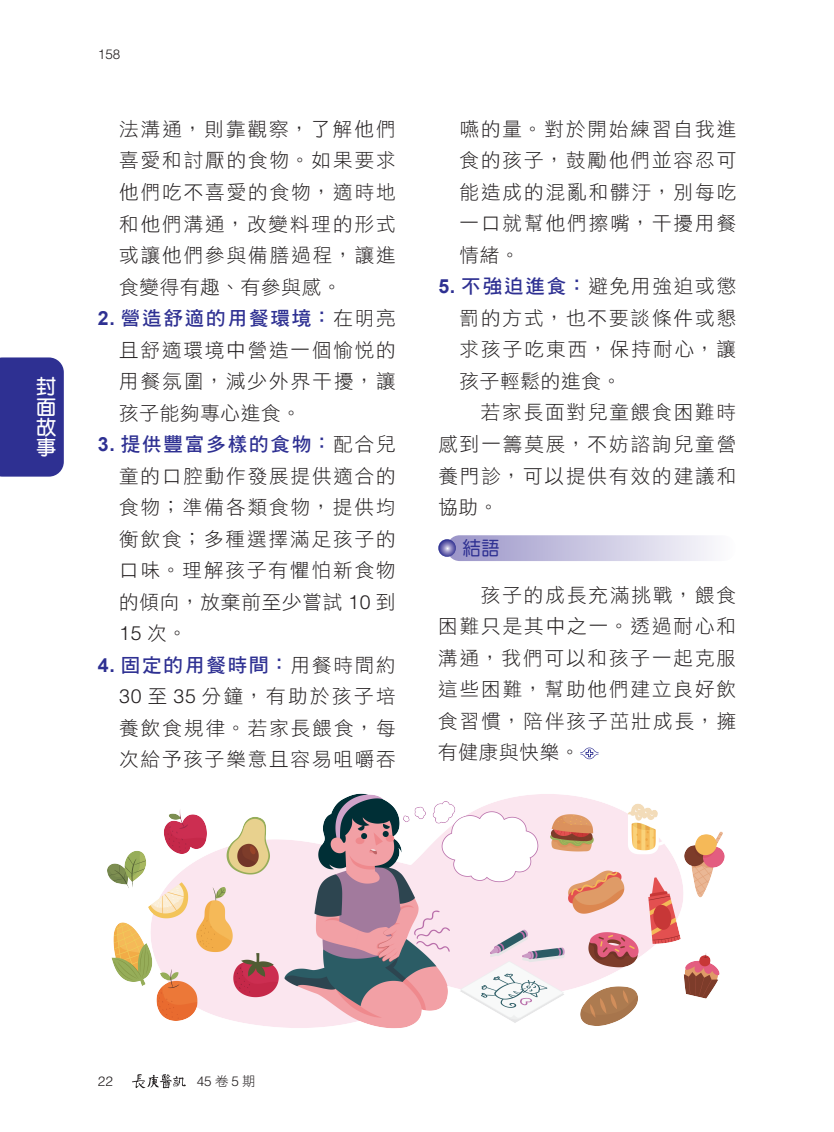
<style>
.page{position:relative;width:834px;height:1132px;background:#fff}
.page>*{position:absolute;margin:0;border:0;box-sizing:border-box;transform-origin:0 0}
.t1{font:700 20.25px/20.2px "AR Yuan B5";color:#fff;text-align:justify}
.t2{font:19.5px/31.5px "DF Hei Std W3";letter-spacing:.105em;color:#231f20;text-align:justify}
.t3{font:19.5px "DF Hei Std W7";letter-spacing:.095em;color:#2e3092}
.t4{font:300 19.5px "Helvetica LT Std";color:#231f20}
.t5{font:19.5px "DF Yuan Std W5";color:#2e3092;scale:.95 1}
.t6{font:300 13.5px "Helvetica LT Std";color:#231f20}
.s1{font-family:"Arial";font-weight:700}
.s2{font-family:"DF Hei Std W3";color:#231f20}
.s3{font-family:"Helvetica LT Std";font-weight:300}
.s4{font-family:"DF Hei Std W3";font-weight:400}
.s5{font-family:"Arial";font-weight:700;color:#2e3092}
.s6{font-family:"DF Hei Std W7";color:#2e3092}
</style>
<div class="page">
<div style="left:0;top:357px;width:64px;height:119px;background:#2e3092"></div>
<div style="left:446px;top:535px;width:290px;height:26px;background:linear-gradient(to right,#9994c7,#fdfdfe);border-radius:13px"></div>
<svg style="left:438px;top:539px;width:18px;height:17px"></svg>
<svg style="left:580px;top:747px;width:18px;height:12px"></svg>
<img style="left:107px;top:793px;width:618px;height:236px">
<svg style="left:132px;top:1074px;width:54px;height:13px"></svg>
<p class="t1" style="left:36px;top:376px;width:21px">封面故事</p>
<p class="t6" style="left:98px;top:46px;width:24px">158</p>
<p class="t2" style="left:119px;top:113px;width:278px">法溝通，則靠觀察，了解他們喜愛和討厭的食物。如果要求他們吃不喜愛的食物，適時地和他們溝通，改變料理的形式或讓他們參與備膳過程，讓進食變得有趣、有參與感。</p>
<p class="t3" style="left:98px;top:307px;width:299px"><span class="s1">2.</span> 營造舒適的用餐環境：<span class="s2">在明亮</span></p>
<p class="t2" style="left:119px;top:333px;width:278px">且舒適環境中營造一個愉悅的用餐氛圍，減少外界干擾，讓孩子能夠專心進食。</p>
<p class="t3" style="left:98px;top:433px;width:299px"><span class="s1">3.</span> 提供豐富多樣的食物：<span class="s2">配合兒</span></p>
<p class="t2" style="left:119px;top:459px;width:278px">童的口腔動作發展提供適合的食物；準備各類食物，提供均衡飲食；多種選擇滿足孩子的口味。理解孩子有懼怕新食物的傾向，放棄前至少嘗試 <span class="s3">10</span> 到</p>
<p class="t4" style="left:119px;top:621px;width:69px">15 <span class="s4">次。</span></p>
<p class="t3" style="left:98px;top:654px;width:299px"><span class="s1">4.</span> 固定的用餐時間：<span class="s2">用餐時間約</span></p>
<p class="t2" style="left:119px;top:680px;width:278px"><span class="s3">30</span> 至 <span class="s3">35</span> 分鐘，有助於孩子培養飲食規律。若家長餵食，每次給予孩子樂意且容易咀嚼吞</p>
<p class="t2" style="left:459px;top:113px;width:278px">嚥的量。對於開始練習自我進食的孩子，鼓勵他們並容忍可能造成的混亂和髒汙，別每吃一口就幫他們擦嘴，干擾用餐情緒。</p>
<p class="t2" style="left:459px;top:270px;width:278px;text-indent:-21px"><span class="s5">5.</span> <span class="s6">不強迫進食：</span>避免用強迫或懲罰的方式，也不要談條件或懇求孩子吃東西，保持耐心，讓孩子輕鬆的進食。</p>
<p class="t2" style="left:438px;top:396px;width:299px;text-indent:43px">若家長面對兒童餵食困難時感到一籌莫展，不妨諮詢兒童營養門診，可以提供有效的建議和協助。</p>
<p class="t5" style="left:462px;top:537px;width:41px">結語</p>
<p class="t2" style="left:438px;top:578px;width:299px;text-indent:43px">孩子的成長充滿挑戰，餵食困難只是其中之一。透過耐心和溝通，我們可以和孩子一起克服這些困難，幫助他們建立良好飲食習慣，陪伴孩子茁壯成長，擁有健康與快樂。</p>
<p class="t6" style="left:98px;top:1072px;width:17px">22</p>
<p class="t6" style="left:197px;top:1072px;width:60px">45<span class="s4">卷</span>5<span class="s4">期</span></p>
</div>
